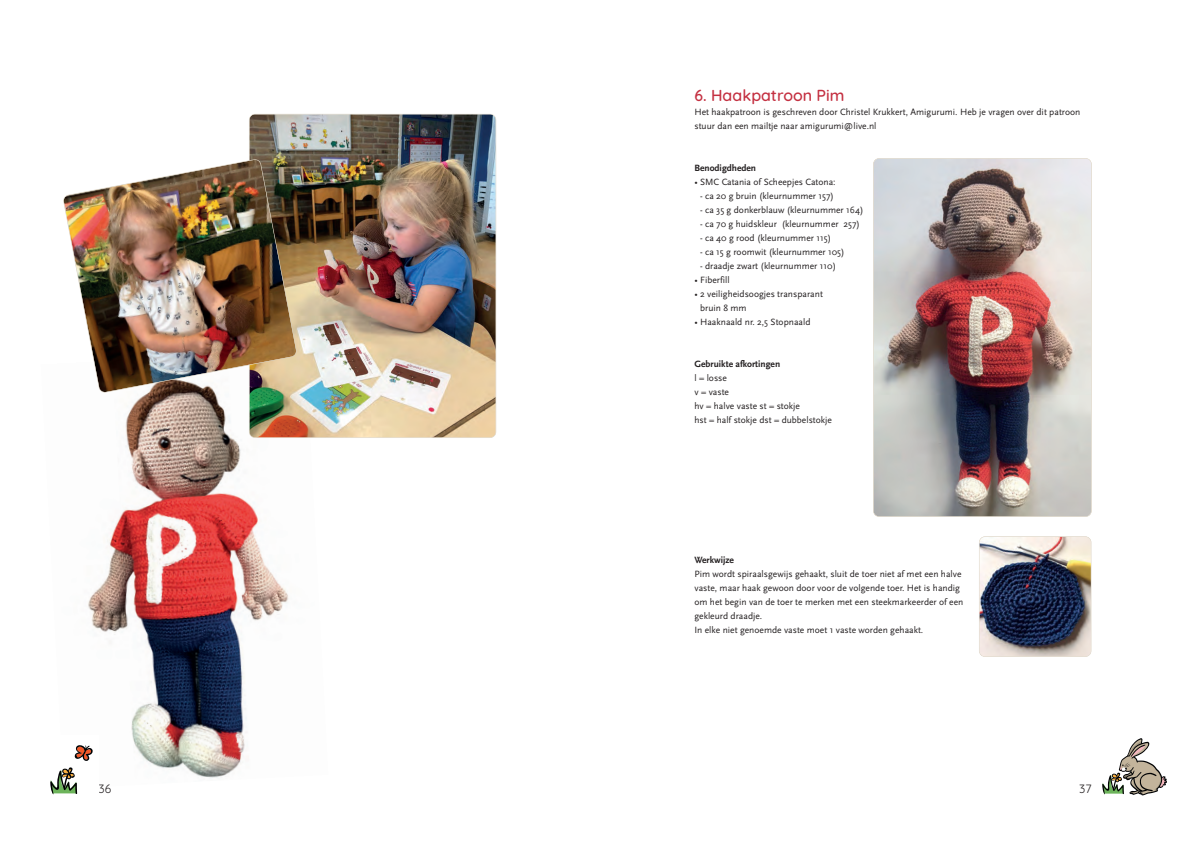
<style>
.page{position:relative;width:1191px;height:842px;background:#fff}
.page>*{position:absolute;margin:0;border:0;box-sizing:border-box;transform-origin:0 0}
.t1{font:500 16px "Quicksand";color:#c43041}
.t2{font:12px "Quicksand";color:#231f20}
.t3{font:9.5px/14px "Scala Sans";color:#231f20}
.t4{font:700 9.5px "Scala Sans";color:#231f20}
</style>
<div class="page">
<img style="left:88px;top:393px;width:201px;height:386px">
<svg style="left:1102px;top:738px;width:64px;height:57px"></svg>
<div style="left:50px;top:735px;width:49px;height:61px;background:#fff"></div>
<svg style="left:50px;top:767px;width:27px;height:27px"></svg>
<svg style="left:74px;top:745px;width:19px;height:16px"></svg>
<img style="left:873px;top:159px;width:218px;height:357px;border-radius:6px">
<div style="left:873px;top:158px;width:218px;height:359px;border:1px solid #d8cebc;border-radius:6px"></div>
<img style="left:979px;top:537px;width:112px;height:119px;border-radius:6px">
<div style="left:979px;top:536px;width:112px;height:121px;border:1px solid #d8cebc;border-radius:6px"></div>
<img style="left:249px;top:114px;width:247px;height:323px;border-radius:6px">
<div style="left:249px;top:114px;width:247px;height:324px;border:1px solid #d8cebc;border-radius:6px"></div>
<img style="left:63px;top:159px;width:234px;height:234px">
<h1 class="t1" style="left:694px;top:89px;width:151px">6. Haakpatroon Pim</h1>
<p class="t3" style="left:694px;top:105px;width:387px">Het haakpatroon is geschreven door Christel Krukkert, Amigurumi. Heb je vragen over dit patroon stuur dan een mailtje naar amigurumi@live.nl</p>
<p class="t4" style="left:694px;top:163px;width:63px">Benodigdheden</p>
<p class="t3" style="left:694px;top:175px;width:143px">• SMC Catania of Scheepjes Catona:</p>
<p class="t3" style="left:700px;top:189px;width:135px">- ca 20 g bruin (kleurnummer 157)</p>
<p class="t3" style="left:700px;top:203px;width:165px">- ca 35 g donkerblauw (kleurnummer 164)</p>
<p class="t3" style="left:700px;top:217px;width:161px">- ca 70 g huidskleur (kleurnummer 257)</p>
<p class="t3" style="left:700px;top:231px;width:132px">- ca 40 g rood (kleurnummer 115)</p>
<p class="t3" style="left:700px;top:245px;width:146px">- ca 15 g roomwit (kleurnummer 105)</p>
<p class="t3" style="left:700px;top:259px;width:137px">- draadje zwart (kleurnummer 110)</p>
<p class="t3" style="left:694px;top:273px;width:37px">• Fiberfill</p>
<p class="t3" style="left:700px;top:287px;width:124px;text-indent:-6px">• 2 veiligheidsoogjes transparant bruin 8 mm</p>
<p class="t3" style="left:694px;top:315px;width:117px">• Haaknaald nr. 2,5 Stopnaald</p>
<p class="t4" style="left:694px;top:359px;width:87px">Gebruikte afkortingen</p>
<p class="t3" style="left:694px;top:371px;width:139px">l = losse<br>v = vaste<br>hv = halve vaste st = stokje<br>hst = half stokje dst = dubbelstokje</p>
<p class="t4" style="left:694px;top:555px;width:41px">Werkwijze</p>
<p class="t3" style="left:694px;top:567px;width:270px">Pim wordt spiraalsgewijs gehaakt, sluit de toer niet af met een halve vaste, maar haak gewoon door voor de volgende toer. Het is handig om het begin van de toer te merken met een steekmarkeerder of een gekleurd draadje.<br>In elke niet genoemde vaste moet 1 vaste worden gehaakt.</p>
<p class="t2" style="left:99px;top:784px;width:14px">36</p>
<p class="t2" style="left:1079px;top:784px;width:14px">37</p>
</div>
